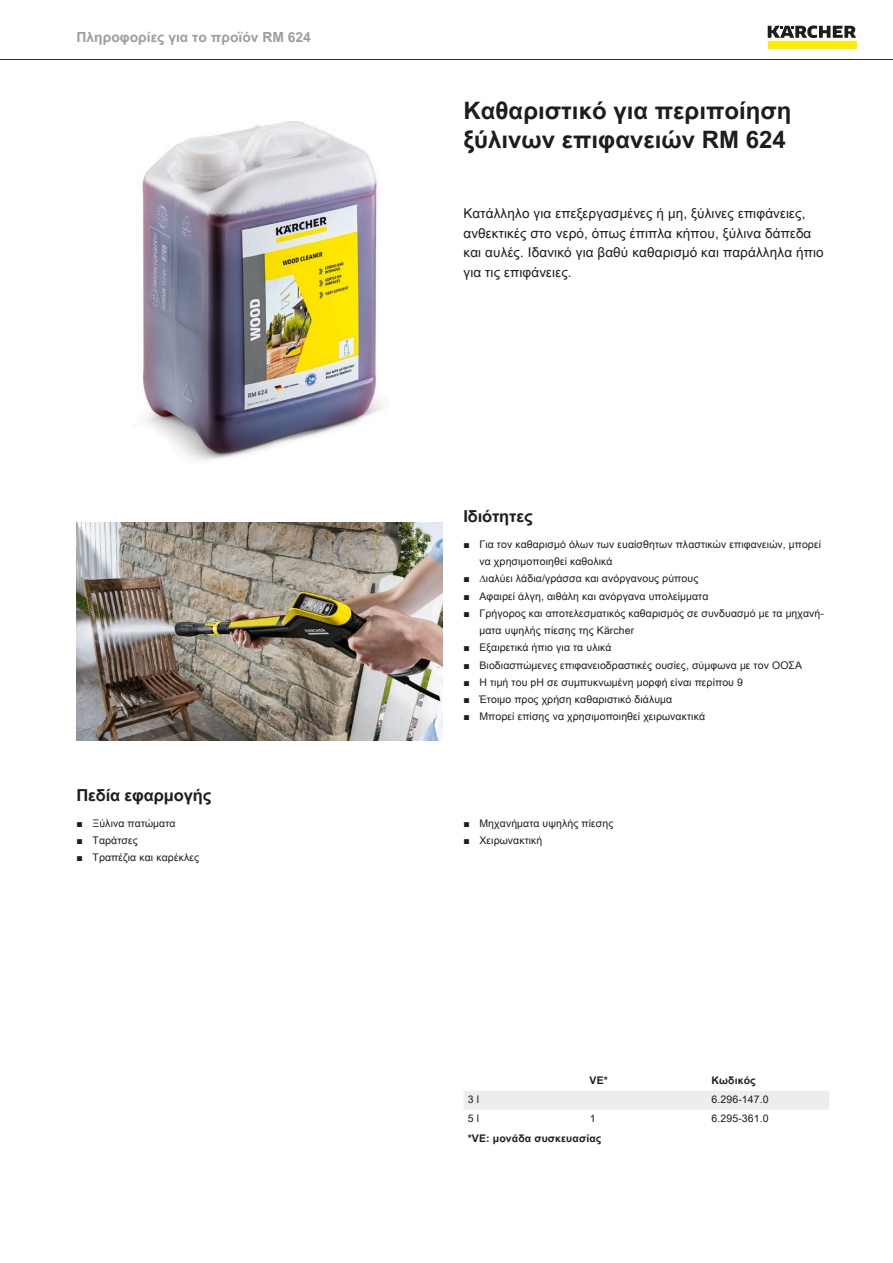
<style>
.page{position:relative;width:893px;height:1263px;background:#fff}
.page>*{position:absolute;margin:0;border:0;box-sizing:border-box;transform-origin:0 0}
.t1{font:700 24px/28.8px "Arial Unicode MS";color:#1d1d1b}
.t2{font:700 16.5px "Arial Unicode MS";letter-spacing:-.01em;color:#1d1d1b}
.t3{font:700 13.8px "Arial Unicode MS";color:#9d9d9d}
.t4{font:13.5px/19.5px "Arial Unicode MS";letter-spacing:.01em;color:#1d1d1b}
.t5{font:10.5px/17.2px "Arial Unicode MS";letter-spacing:.01em;color:#1d1d1b}
.t6{font:700 10.5px "Arial Unicode MS";letter-spacing:.01em;color:#1d1d1b}
.s1{font-family:"Arial"}
</style>
<div class="page">
<hr style="left:0;top:59px;width:893px;height:1px;background:#1d1d1b">
<div style="left:768px;top:42px;width:88px;height:7px;background:#ffed00"></div>
<svg style="left:768px;top:26px;width:88px;height:12px"></svg>
<img style="left:142px;top:121px;width:243px;height:339px">
<img style="left:77px;top:522px;width:365px;height:219px">
<div style="left:464px;top:1091px;width:365px;height:19px;background:#ededed"></div>
<h3 class="t3" style="left:77px;top:27px;width:236px">Πληροφορίες για το προϊόν RM 624</h3>
<h2 class="t2" style="left:77px;top:783px;width:136px">Πεδία εφαρμογής</h2>
<p class="t5" style="left:77px;top:814px;width:100px"><span class="s1">■</span> Ξύλινα πατώματα</p>
<p class="t5" style="left:77px;top:831px;width:63px"><span class="s1">■</span> Ταράτσες</p>
<p class="t5" style="left:77px;top:848px;width:124px"><span class="s1">■</span> Τραπέζια και καρέκλες</p>
<h1 class="t1" style="left:463px;top:97px;width:330px">Καθαριστικό για περιποίηση ξύλινων επιφανειών RM 624</h1>
<p class="t4" style="left:463px;top:203px;width:362px">Κατάλληλο για επεξεργασμένες ή μη, ξύλινες επιφάνειες, ανθεκτικές στο νερό, όπως έπιπλα κήπου, ξύλινα δάπεδα και αυλές. Ιδανικό για βαθύ καθαρισμό και παράλληλα ήπιο για τις επιφάνειες.</p>
<h2 class="t2" style="left:463px;top:504px;width:71px">Ιδιότητες</h2>
<p class="t5" style="left:479px;top:535px;width:343px;text-indent:-16px"><span class="s1">■</span> Για τον καθαρισμό όλων των ευαίσθητων πλαστικών επιφανειών, μπορεί να χρησιμοποιηθεί καθολικά</p>
<p class="t5" style="left:463px;top:570px;width:236px"><span class="s1">■</span> ιαλύει λάδια/γράσσα και ανόργανους ρύπους</p>
<p class="t5" style="left:463px;top:587px;width:246px"><span class="s1">■</span> Αφαιρεί άλγη, αιθάλη και ανόργανα υπολείμματα</p>
<p class="t5" style="left:479px;top:604px;width:346px;text-indent:-16px"><span class="s1">■</span> Γρήγορος και αποτελεσματικός καθαρισμός σε συνδυασμό με τα μηχανή&shy;ματα υψηλής πίεσης της Kärcher</p>
<p class="t5" style="left:463px;top:639px;width:150px"><span class="s1">■</span> Εξαιρετικά ήπιο για τα υλικά</p>
<p class="t5" style="left:463px;top:656px;width:340px"><span class="s1">■</span> Βιοδιασπώμενες επιφανειοδραστικές ουσίες, σύμφωνα με τον ΟΟΣΑ</p>
<p class="t5" style="left:463px;top:673px;width:281px"><span class="s1">■</span> Η τιμή του pH σε συμπυκνωμένη μορφή είναι περίπου 9</p>
<p class="t5" style="left:463px;top:691px;width:210px"><span class="s1">■</span> Έτοιμο προς χρήση καθαριστικό διάλυμα</p>
<p class="t5" style="left:463px;top:708px;width:243px"><span class="s1">■</span> Μπορεί επίσης να χρησιμοποιηθεί χειρωνακτικά</p>
<p class="t5" style="left:463px;top:814px;width:151px"><span class="s1">■</span> Μηχανήματα υψηλής πίεσης</p>
<p class="t5" style="left:463px;top:831px;width:80px"><span class="s1">■</span> Χειρωνακτική</p>
<p class="t6" style="left:590px;top:1073px;width:20px">VE*</p>
<p class="t6" style="left:712px;top:1073px;width:46px">Κωδικός</p>
<p class="t5" style="left:468px;top:1091px;width:13px">3 l</p>
<p class="t5" style="left:712px;top:1091px;width:59px">6.296-147.0</p>
<p class="t5" style="left:468px;top:1110px;width:13px">5 l</p>
<p class="t5" style="left:590px;top:1110px;width:7px">1</p>
<p class="t5" style="left:712px;top:1110px;width:59px">6.295-361.0</p>
<p class="t6" style="left:468px;top:1130px;width:135px">*VE: μονάδα συσκευασίας</p>
</div>
